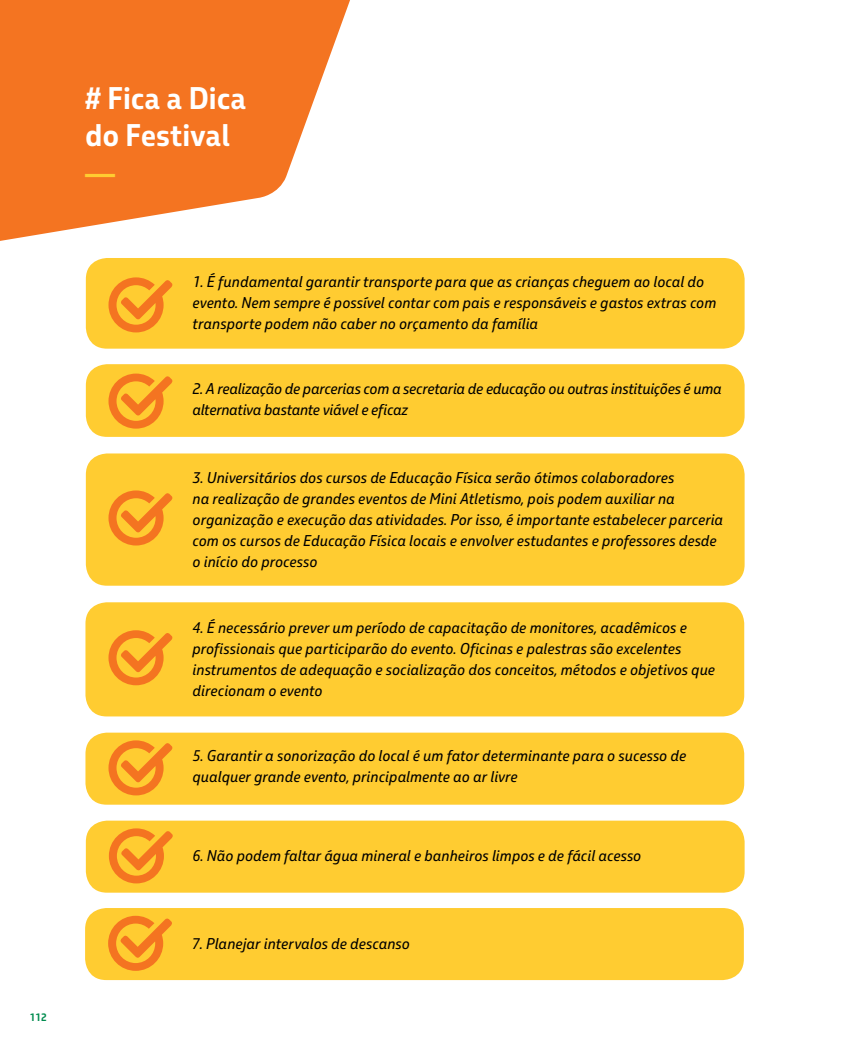
<style>
.page{position:relative;width:851px;height:1063px;background:#fff}
.page>*{position:absolute;margin:0;border:0;box-sizing:border-box;transform-origin:0 0}
.t1{font:700 30px/37.5px "Petrobras Sans";color:#fff}
.t2{font:700 30px "Petrobras Sans";color:#ffcc31}
.t3{font:italic 15px/21px "Petrobras Sans";letter-spacing:-.005em;color:#000}
.t4{font:700 10.5px "Petrobras Sans";color:#008c4f}
</style>
<div class="page">
<svg style="left:0;top:0;width:350px;height:241px;fill:#f47421"></svg>
<div style="left:86px;top:258px;width:658px;height:91px;background:#ffcc31;border-radius:21px"></div>
<div style="left:86px;top:364px;width:658px;height:73px;background:#ffcc31;border-radius:21px"></div>
<div style="left:86px;top:453px;width:658px;height:133px;background:#ffcc31;border-radius:21px"></div>
<div style="left:85px;top:602px;width:659px;height:114px;background:#ffcc31;border-radius:21px"></div>
<div style="left:85px;top:733px;width:659px;height:72px;background:#ffcc31;border-radius:21px"></div>
<div style="left:86px;top:821px;width:658px;height:72px;background:#ffcc31;border-radius:21px"></div>
<div style="left:85px;top:908px;width:658px;height:72px;background:#ffcc31;border-radius:21px"></div>
<svg style="left:108px;top:277px;width:65px;height:55px"></svg>
<svg style="left:108px;top:374px;width:65px;height:55px"></svg>
<svg style="left:108px;top:490px;width:65px;height:56px"></svg>
<svg style="left:108px;top:630px;width:65px;height:55px"></svg>
<svg style="left:108px;top:740px;width:65px;height:55px"></svg>
<svg style="left:109px;top:828px;width:64px;height:55px"></svg>
<svg style="left:108px;top:916px;width:64px;height:55px"></svg>
<p class="t4" style="left:30px;top:1010px;width:18px">112</p>
<h1 class="t1" style="left:85px;top:79px;width:163px"># Fica a Dica do Festival</h1>
<h1 class="t2" style="left:85px;top:153px;width:31px">---</h1>
<p class="t3" style="left:192px;top:271px;width:525px">1. É fundamental garantir transporte para que as crianças cheguem ao local do evento. Nem sempre é possível contar com pais e responsáveis e gastos extras com transporte podem não caber no orçamento da família</p>
<p class="t3" style="left:192px;top:378px;width:531px">2. A realização de parcerias com a secretaria de educação ou outras instituições é uma alternativa bastante viável e eficaz</p>
<p class="t3" style="left:192px;top:467px;width:532px">3. Universitários dos cursos de Educação Física serão ótimos colaboradores<br>na realização de grandes eventos de Mini Atletismo, pois podem auxiliar na organização e execução das atividades. Por isso, é importante estabelecer parceria com os cursos de Educação Física locais e envolver estudantes e professores desde o início do processo</p>
<p class="t3" style="left:192px;top:617px;width:524px">4. É necessário prever um período de capacitação de monitores, acadêmicos e profissionais que participarão do evento. Oficinas e palestras são excelentes instrumentos de adequação e socialização dos conceitos, métodos e objetivos que direcionam o evento</p>
<p class="t3" style="left:192px;top:745px;width:495px">5. Garantir a sonorização do local é um fator determinante para o sucesso de qualquer grande evento, principalmente ao ar livre</p>
<p class="t3" style="left:192px;top:845px;width:450px">6. Não podem faltar água mineral e banheiros limpos e de fácil acesso</p>
<p class="t3" style="left:192px;top:933px;width:219px">7. Planejar intervalos de descanso</p>
</div>
